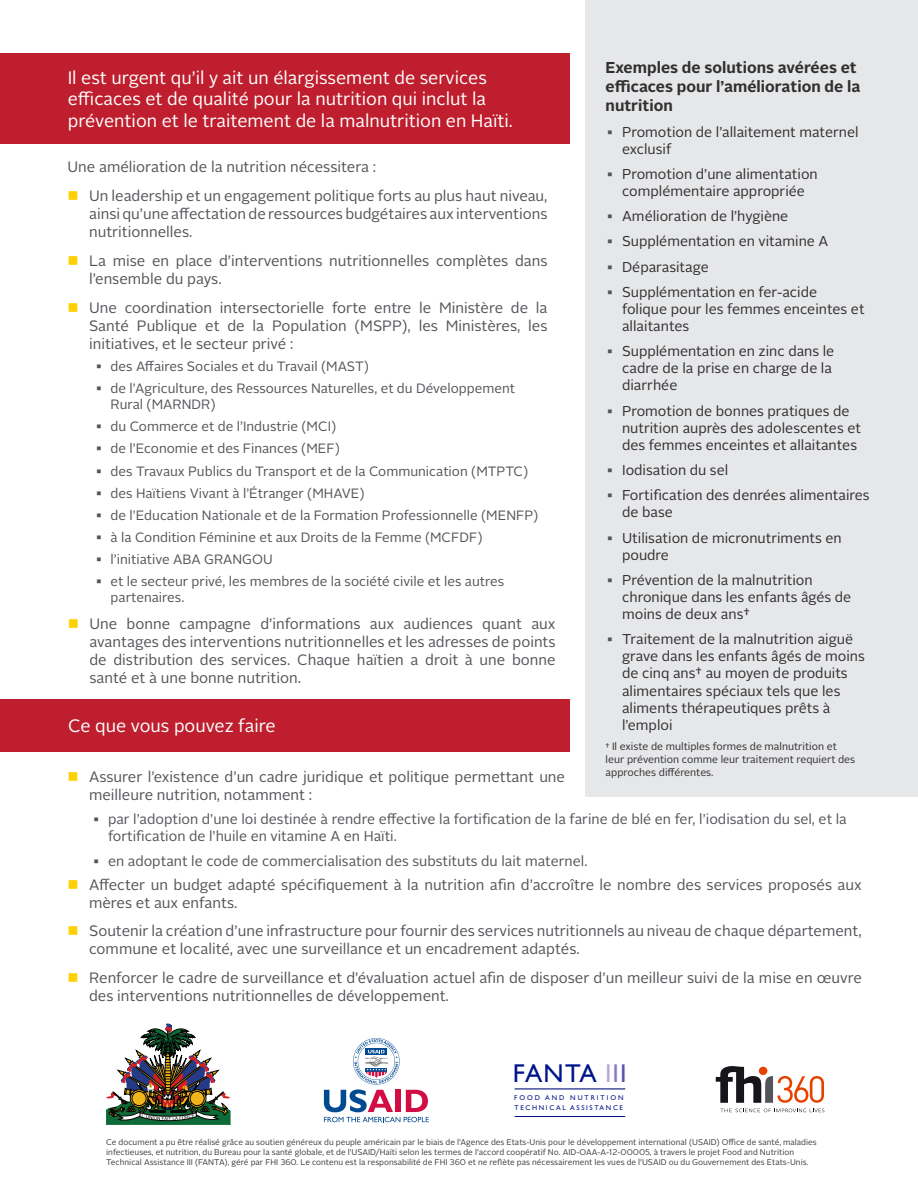
<style>
.page{position:relative;width:918px;height:1188px;background:#fff}
.page>*{position:absolute;margin:0;border:0;box-sizing:border-box;transform-origin:0 0}
.t1{font:25.95px "Gill Sans";letter-spacing:.04em;color:#00148b}
.t2{font:18px/21.6px "Alright Sans";color:#fff}
.t3{font:700 15.75px/18.9px "Alright Sans";color:#312f30}
.t4{font:15px/18px "Alright Sans";color:#54555a}
.t5{font:14.25px/17.1px "Alright Sans";color:#312f30}
.t6{font:14.25px/17.1px "Alright Sans";color:#54555a}
.t7{font:13.5px/16.2px "Alright Sans";color:#54555a}
.bullets-white{font:10.5px/12.6px "Alright Sans";color:#312f30}
.source{font:8.25px/9.9px "Alright Sans";color:#3e3e3f}
.t8{font:7.05px/9.8px "Gill Sans";letter-spacing:.23em;color:#00148b}
.s1{font-family:"Courier New";font-size:15px;color:#54555a}
.s2{font-size:9px}
.s3{color:#fed105}
.s4{font-family:"Courier New";font-size:15px}
.s5{color:#b4a9da}
.s6{color:#887dc5}
.s7{color:#5852af}
</style>
<div class="page">
<div style="left:585px;top:0;width:333px;height:796px;background:#e6e7e9"></div>
<div style="left:0;top:699px;width:569px;height:53px;background:#be1e2d"></div>
<div style="left:0;top:54px;width:569px;height:90px;background:#be1e2d"></div>
<hr style="left:515px;top:1089px;width:110px;height:1px;background:#00148b">
<hr style="left:515px;top:1116px;width:110px;height:1px;background:#00148b">
<svg style="left:324px;top:1038px;width:105px;height:84px"></svg>
<svg style="left:716px;top:1066px;width:108px;height:37px"></svg>
<svg style="left:721px;top:1109px;width:103px;height:3px"></svg>
<svg style="left:106px;top:1024px;width:124px;height:100px"></svg>
<p class="t3" style="left:606px;top:58px;width:256px">Exemples de solutions avérées et efficaces pour l’amélioration de la nutrition</p>
<p class="t5" style="left:622px;top:123px;width:238px;text-indent:-16px"><span class="s1">▪</span> Promotion de l’allaitement maternel exclusif</p>
<p class="t5" style="left:606px;top:166px;width:214px;text-align:center"><span class="s1">▪</span> Promotion d’une alimentation complémentaire appropriée</p>
<p class="t5" style="left:606px;top:208px;width:184px"><span class="s1">▪</span> Amélioration de l’hygiène</p>
<p class="t5" style="left:606px;top:233px;width:224px"><span class="s1">▪</span> Supplémentation en vitamine A</p>
<p class="t5" style="left:606px;top:258px;width:105px"><span class="s1">▪</span> Déparasitage</p>
<p class="t5" style="left:622px;top:284px;width:244px;text-indent:-16px"><span class="s1">▪</span> Supplémentation en fer-acide folique pour les femmes enceintes et allaitantes</p>
<p class="t5" style="left:622px;top:343px;width:214px;text-indent:-16px"><span class="s1">▪</span> Supplémentation en zinc dans le cadre de la prise en charge de la diarrhée</p>
<p class="t5" style="left:622px;top:402px;width:240px;text-indent:-16px"><span class="s1">▪</span> Promotion de bonnes pratiques de nutrition auprès des adolescentes et des femmes enceintes et allaitantes</p>
<p class="t5" style="left:606px;top:462px;width:124px"><span class="s1">▪</span> Iodisation du sel</p>
<p class="t5" style="left:622px;top:487px;width:249px;text-indent:-16px"><span class="s1">▪</span> Fortification des denrées alimentaires de base</p>
<p class="t5" style="left:622px;top:529px;width:221px;text-indent:-16px"><span class="s1">▪</span> Utilisation de micronutriments en poudre</p>
<p class="t5" style="left:622px;top:572px;width:231px;text-indent:-16px"><span class="s1">▪</span> Prévention de la malnutrition chronique dans les enfants âgés de moins de deux ans†</p>
<p class="t5" style="left:622px;top:631px;width:244px;text-indent:-16px"><span class="s1">▪</span> Traitement de la malnutrition aiguë grave dans les enfants âgés de moins de cinq ans† au moyen de produits alimentaires spéciaux tels que les aliments thérapeutiques prêts à l’emploi</p>
<p class="bullets-white" style="left:606px;top:741px;width:251px"><span class="s2">†</span> Il existe de multiples formes de malnutrition et leur prévention comme leur traitement requiert des approches différentes.</p>
<p class="t2" style="left:68px;top:67px;width:447px">Il est urgent qu’il y ait un élargissement de services efficaces et de qualité pour la nutrition qui inclut la prévention et le traitement de la malnutrition en Haïti.</p>
<h2 class="t4" style="left:68px;top:158px;width:310px">Une amélioration de la nutrition nécessitera :</h2>
<h2 class="t4" style="left:89px;top:187px;width:460px;text-align:justify;text-indent:-22px"><span class="s3">■</span> Un leadership et un engagement politique forts au plus haut niveau, ainsi qu’une affectation de ressources budgétaires aux interventions nutritionnelles.</h2>
<h2 class="t4" style="left:89px;top:252px;width:460px;text-indent:-22px"><span class="s3">■</span> La mise en place d’interventions nutritionnelles complètes dans l’ensemble du pays.</h2>
<h2 class="t4" style="left:89px;top:299px;width:460px;text-align:justify;text-indent:-22px"><span class="s3">■</span> Une coordination intersectorielle forte entre le Ministère de la Santé Publique et de la Population (MSPP), les Ministères, les initiatives, et le secteur privé :</h2>
<h2 class="t7" style="left:94px;top:358px;width:276px"><span class="s4">▪</span> des Affaires Sociales et du Travail (MAST)</h2>
<h2 class="t7" style="left:111px;top:380px;width:406px;text-indent:-16px"><span class="s4">▪</span> de l’Agriculture, des Ressources Naturelles, et du Développement<br>Rural (MARNDR)</h2>
<h2 class="t7" style="left:94px;top:419px;width:243px"><span class="s4">▪</span> du Commerce et de l’Industrie (MCI)</h2>
<h2 class="t7" style="left:94px;top:441px;width:247px"><span class="s4">▪</span> de l’Economie et des Finances (MEF)</h2>
<h2 class="t7" style="left:94px;top:463px;width:435px"><span class="s4">▪</span> des Travaux Publics du Transport et de la Communication (MTPTC)</h2>
<h2 class="t7" style="left:94px;top:485px;width:272px"><span class="s4">▪</span> des Haïtiens Vivant à l’Étranger (MHAVE)</h2>
<h2 class="t7" style="left:94px;top:507px;width:445px"><span class="s4">▪</span> de l’Education Nationale et de la Formation Professionnelle (MENFP)</h2>
<h2 class="t7" style="left:94px;top:529px;width:390px"><span class="s4">▪</span> à la Condition Féminine et aux Droits de la Femme (MCFDF)</h2>
<h2 class="t7" style="left:94px;top:551px;width:180px"><span class="s4">▪</span> l’initiative ABA GRANGOU</h2>
<h2 class="t7" style="left:111px;top:574px;width:395px;text-indent:-16px"><span class="s4">▪</span> et le secteur privé, les membres de la société civile et les autres partenaires.</h2>
<h2 class="t4" style="left:89px;top:615px;width:468px;text-align:justify;text-indent:-22px"><span class="s3">■</span> Une bonne campagne d’informations aux audiences quant aux avantages des interventions nutritionnelles et les adresses de points de distribution des services. Chaque haïtien a droit à une bonne santé et à une bonne nutrition.</h2>
<p class="t2" style="left:68px;top:715px;width:209px">Ce que vous pouvez faire</p>
<p class="t4" style="left:89px;top:768px;width:477px;text-indent:-22px"><span class="s3">■</span> Assurer l’existence d’un cadre juridique et politique permettant une meilleure nutrition, notamment :</p>
<p class="t6" style="left:108px;top:811px;width:740px;text-indent:-16px"><span class="s4">▪</span> par l’adoption d’une loi destinée à rendre effective la fortification de la farine de blé en fer, l’iodisation du sel, et la fortification de l’huile en vitamine A en Haïti.</p>
<p class="t6" style="left:92px;top:852px;width:497px"><span class="s4">▪</span> en adoptant le code de commercialisation des substituts du lait maternel.</p>
<p class="t4" style="left:89px;top:876px;width:774px;text-indent:-22px"><span class="s3">■</span> Affecter un budget adapté spécifiquement à la nutrition afin d’accroître le nombre des services proposés aux mères et aux enfants.</p>
<p class="t4" style="left:89px;top:922px;width:774px;text-indent:-22px"><span class="s3">■</span> Soutenir la création d’une infrastructure pour fournir des services nutritionnels au niveau de chaque département, commune et localité, avec une surveillance et un encadrement adaptés.</p>
<p class="t4" style="left:89px;top:969px;width:774px;text-indent:-22px"><span class="s3">■</span> Renforcer le cadre de surveillance et d’évaluation actuel afin de disposer d’un meilleur suivi de la mise en œuvre des interventions nutritionnelles de développement.</p>
<p class="t1" style="left:513px;top:1059px;width:115px">FANTA <span class="s5">I</span><span class="s6">I</span><span class="s7">I</span></p>
<p class="t8" style="left:514px;top:1093px;width:111px">FOOD AND NUTRITION<br>TECHNICAL ASSISTANCE</p>
<p class="source" style="left:106px;top:1137px;width:712px">Ce document a pu être réalisé grâce au soutien généreux du peuple américain par le biais de l’Agence des Etats-Unis pour le développement international (USAID) Office de santé, maladies infectieuses, et nutrition, du Bureau pour la santé globale, et de l’USAID/Haïti selon les termes de l’accord coopératif No. AID-OAA-A-12-00005, à travers le projet Food and Nutrition<br>Technical Assistance III (FANTA), géré par FHI 360. Le contenu est la responsabilité de FHI 360 et ne reflète pas nécessairement les vues de l’USAID ou du Gouvernement des Etats-Unis.</p>
</div>
